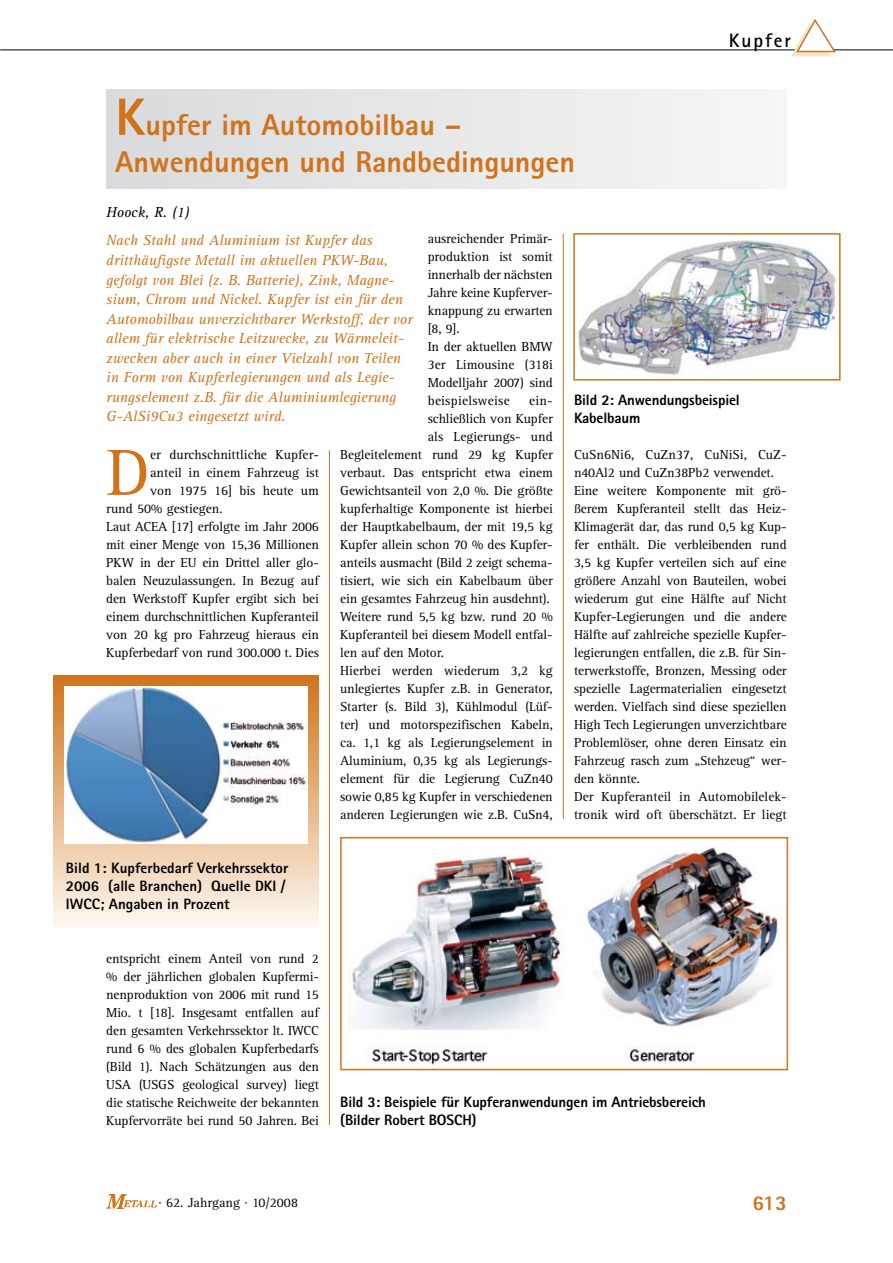
<style>
.page{position:relative;width:893px;height:1263px;background:#fff}
.page>*{position:absolute;margin:0;border:0;box-sizing:border-box;transform-origin:0 0}
.t1{font:67.5px "Rotis Serif";color:#d0731b}
.t2{font:800 30px/37.5px "Rotis Sans Serif";color:#d0731b}
.t3{font:800 21px "Rotis Sans Serif";color:#d0731b}
.t4{font:700 19.5px "Rotis Sans Serif";letter-spacing:.095em;color:#000}
.t5{font:italic 15px/19.5px "Rotis Serif";color:#d0731b}
.t6{font:800 15px/18px "Rotis Sans Serif";letter-spacing:-.01em;color:#000}
.t7{font:italic 15px "Rotis Serif";color:#000}
.t8{font:13.5px/18px "Rotis Serif";letter-spacing:-.01em;color:#000}
.s1{font-size:52.5px}
</style>
<div class="page">
<hr style="left:0;top:50px;width:893px;height:1px;background:#000">
<img style="left:106px;top:1194px;width:50px;height:15px">
<svg style="left:791px;top:19px;width:46px;height:37px"></svg>
<div style="left:106px;top:89px;width:681px;height:100px;background:linear-gradient(to right,#d9dadb,#f6f6f6)"></div>
<hr style="left:329px;top:450px;width:1px;height:675px;background:#d0731b">
<hr style="left:563px;top:233px;width:1px;height:586px;background:#d0731b">
<svg style="left:53px;top:675px;width:266px;height:252px;background:#efd0b1"></svg>
<img style="left:65px;top:687px;width:242px;height:156px">
<img style="left:578px;top:240px;width:258px;height:135px">
<div style="left:573px;top:233px;width:268px;height:148px;border:2px solid #d0731b"></div>
<img style="left:352px;top:847px;width:431px;height:218px">
<div style="left:340px;top:837px;width:448px;height:233px;border:2px solid #d0731b"></div>
<h3 class="t4" style="left:729px;top:28px;width:63px">Kupfer</h3>
<h2 class="t2" style="left:115px;top:106px;width:461px"><span class="s1">K</span>upfer im Automobilbau –<br>Anwendungen und Randbedingungen</h2>
<p class="t7" style="left:106px;top:204px;width:85px">Hoock, R. (1)</p>
<p class="t8" style="left:428px;top:230px;width:127px">ausreichender Primär&shy;produktion ist somit innerhalb der nächsten<br>Jahre keine Kupferver&shy;knappung zu erwarten [8, 9].<br>In der aktuellen BMW<br>3er Limousine (318i<br>Modelljahr 2007) sind beispielsweise</p>
<p class="t5" style="left:106px;top:231px;width:308px">Nach Stahl und Aluminium ist Kupfer das dritthäufigste Metall im aktuellen PKW-Bau, gefolgt von Blei (z. B. Batterie), Zink, Magne&shy;sium, Chrom und Nickel. Kupfer ist ein für den Automobilbau unverzichtbarer Werkstoff, der vor allem für elektrische Leitzwecke, zu Wärmeleit&shy;zwecken aber auch in einer Vielzahl von Teilen in Form von Kupferlegierungen und als Legie&shy;rungselement z.B. für die Aluminiumlegierung G-AlSi9Cu3 eingesetzt wird.</p>
<h1 class="t1" style="left:106px;top:434px;width:45px">D</h1>
<p class="t8" style="left:150px;top:446px;width:170px">er durchschnittliche Kupfer-</p>
<p class="t6" style="left:574px;top:391px;width:167px">Bild 2: Anwendungsbeispiel<br>Kabelbaum</p>
<p class="t8" style="left:529px;top:392px;width:25px">ein-</p>
<p class="t8" style="left:428px;top:410px;width:127px">schließlich von Kupfer</p>
<p class="t8" style="left:428px;top:428px;width:127px">als Legierungs- und</p>
<p class="t8" style="left:340px;top:446px;width:214px">Begleitelement rund 29 kg Kupfer</p>
<p class="t8" style="left:340px;top:464px;width:214px">verbaut. Das entspricht etwa einem</p>
<p class="t8" style="left:340px;top:482px;width:214px">Gewichtsanteil von 2,0 %. Die größte</p>
<p class="t8" style="left:340px;top:500px;width:214px">kupferhaltige Komponente ist hierbei</p>
<p class="t8" style="left:340px;top:518px;width:214px">der Hauptkabelbaum, der mit 19,5 kg</p>
<p class="t8" style="left:340px;top:536px;width:214px">Kupfer allein schon 70 % des Kupfer-</p>
<p class="t8" style="left:340px;top:554px;width:214px">anteils ausmacht (Bild 2 zeigt schema-</p>
<p class="t8" style="left:340px;top:572px;width:214px">tisiert, wie sich ein Kabelbaum über</p>
<p class="t8" style="left:340px;top:590px;width:211px">ein gesamtes Fahrzeug hin ausdehnt).</p>
<p class="t8" style="left:340px;top:608px;width:214px">Weitere rund 5,5 kg bzw. rund 20 %</p>
<p class="t8" style="left:340px;top:626px;width:214px">Kupferanteil bei diesem Modell entfal-</p>
<p class="t8" style="left:340px;top:644px;width:106px">len auf den Motor.</p>
<p class="t8" style="left:340px;top:662px;width:214px">Hierbei werden wiederum 3,2 kg</p>
<p class="t8" style="left:340px;top:680px;width:214px">unlegiertes Kupfer z.B. in Generator,</p>
<p class="t8" style="left:340px;top:698px;width:214px">Starter (s. Bild 3), Kühlmodul (Lüf-</p>
<p class="t8" style="left:340px;top:716px;width:214px">ter) und motorspezifischen Kabeln,</p>
<p class="t8" style="left:340px;top:734px;width:214px">ca. 1,1 kg als Legierungselement in</p>
<p class="t8" style="left:340px;top:752px;width:214px">Aluminium, 0,35 kg als Legierungs-</p>
<p class="t8" style="left:340px;top:770px;width:214px">element für die Legierung CuZn40</p>
<p class="t8" style="left:340px;top:788px;width:214px">sowie 0,85 kg Kupfer in verschiedenen</p>
<p class="t8" style="left:340px;top:806px;width:214px">anderen Legierungen wie z.B. CuSn4,</p>
<p class="t8" style="left:574px;top:446px;width:214px">CuSn6Ni6, CuZn37, CuNiSi, CuZ&shy;n40Al2 und CuZn38Pb2 verwendet.<br>Eine weitere Komponente mit grö&shy;ßerem Kupferanteil stellt das Heiz-Klimagerät dar, das rund 0,5 kg Kup&shy;fer enthält. Die verbleibenden rund 3,5 kg Kupfer verteilen sich auf eine größere Anzahl von Bauteilen, wobei wiederum gut eine Hälfte auf Nicht Kupfer-Legierungen und die andere Hälfte auf zahlreiche spezielle Kupfer&shy;legierungen entfallen, die z.B. für Sin&shy;terwerkstoffe, Bronzen, Messing oder spezielle Lagermaterialien eingesetzt werden. Vielfach sind diese speziellen High Tech Legierungen unverzichtbare Problemlöser, ohne deren Einsatz ein Fahrzeug rasch zum „Stehzeug“ wer&shy;den könnte.<br>Der Kupferanteil in Automobilelek&shy;tronik wird oft überschätzt. Er liegt</p>
<p class="t8" style="left:150px;top:464px;width:170px">anteil in einem Fahrzeug ist</p>
<p class="t8" style="left:150px;top:482px;width:170px">von 1975 16] bis heute um</p>
<p class="t8" style="left:106px;top:500px;width:118px">rund 50% gestiegen.</p>
<p class="t8" style="left:106px;top:518px;width:214px">Laut ACEA [17] erfolgte im Jahr 2006</p>
<p class="t8" style="left:106px;top:536px;width:214px">mit einer Menge von 15,36 Millionen</p>
<p class="t8" style="left:106px;top:554px;width:214px">PKW in der EU ein Drittel aller glo-</p>
<p class="t8" style="left:106px;top:572px;width:214px">balen Neuzulassungen. In Bezug auf</p>
<p class="t8" style="left:106px;top:590px;width:214px">den Werkstoff Kupfer ergibt sich bei</p>
<p class="t8" style="left:106px;top:608px;width:214px">einem durchschnittlichen Kupferanteil</p>
<p class="t8" style="left:106px;top:626px;width:214px">von 20 kg pro Fahrzeug hieraus ein</p>
<p class="t8" style="left:106px;top:644px;width:214px">Kupferbedarf von rund 300.000 t. Dies</p>
<p class="t6" style="left:66px;top:859px;width:224px">Bild 1: Kupferbedarf Verkehrssektor<br>2006 (alle Branchen) Quelle DKI /<br>IWCC; Angaben in Prozent</p>
<p class="t8" style="left:106px;top:950px;width:214px;text-align:justify">entspricht einem Anteil von rund 2 % der jährlichen globalen Kupfermi&shy;nenproduktion von 2006 mit rund 15<br>Mio. t [18]. Insgesamt entfallen auf den gesamten Verkehrssektor lt. IWCC rund 6 % des globalen Kupferbedarfs (Bild 1). Nach Schätzungen aus den USA (USGS geological survey) liegt die statische Reichweite der bekannten Kupfervorräte bei rund 50 Jahren. Bei</p>
<p class="t6" style="left:340px;top:1093px;width:367px">Bild 3: Beispiele für Kupferanwendungen im Antriebsbereich (Bilder Robert BOSCH)</p>
<p class="t8" style="left:158px;top:1194px;width:141px">· 62. Jahrgang · 10/2008</p>
<h3 class="t3" style="left:752px;top:1189px;width:36px">613</h3>
</div>
